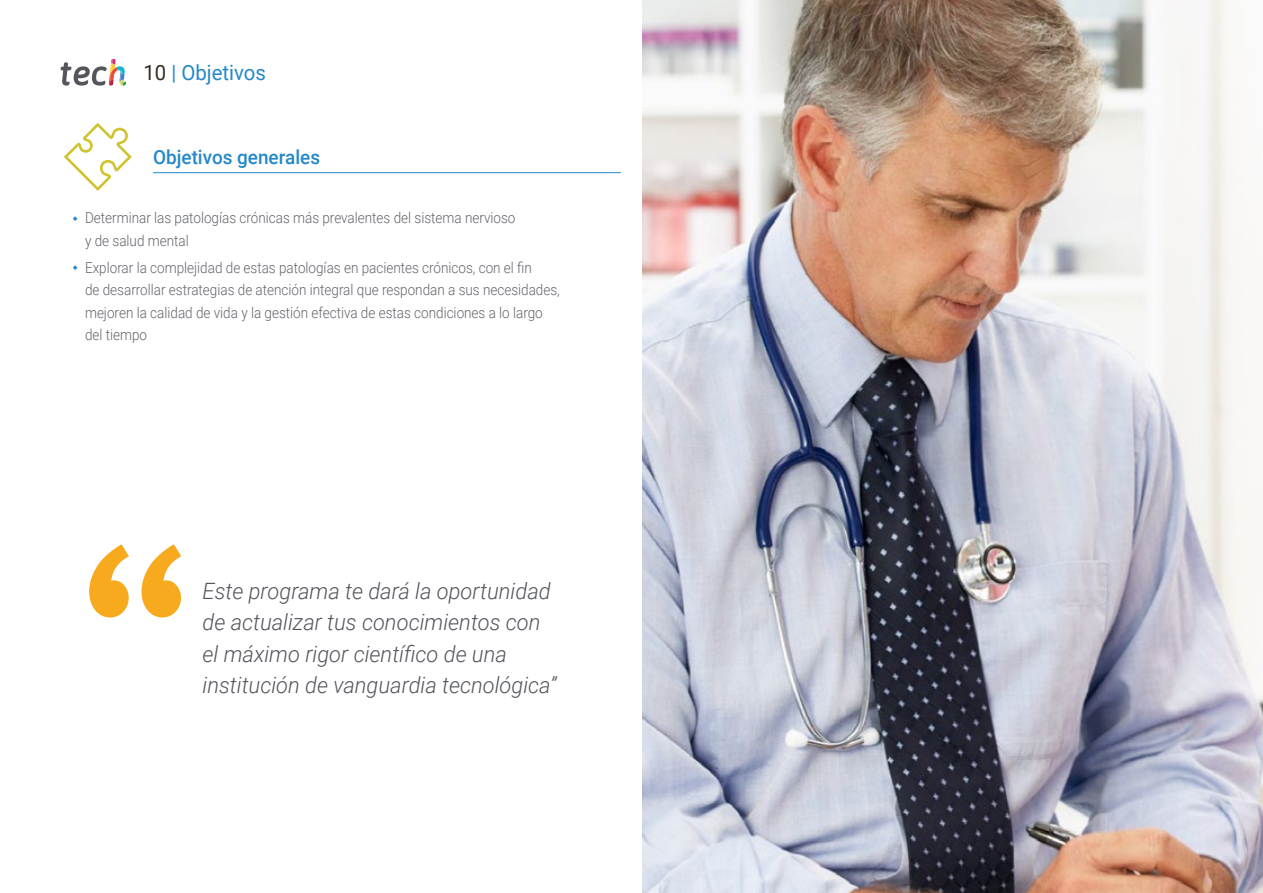
<style>
.page{position:relative;width:1263px;height:893px;background:#fff}
.page>*{position:absolute;margin:0;border:0;box-sizing:border-box;transform-origin:0 0}
.t1{font:italic 300 22.5px/31.5px "Roboto";color:#52555b}
.t2{font:21px "Roboto";color:#2488c9}
.t3{font:500 19.5px "Roboto";color:#2488c9}
.t4{font:300 15px/22.5px "Roboto";color:#61646a;scale:.9 1}
.s1{color:#312e20}
</style>
<div class="page">
<hr style="left:153px;top:172px;width:468px;height:1px;background:#2488c9">
<svg style="left:64px;top:123px;width:68px;height:68px"></svg>
<img style="left:642px;top:0;width:621px;height:893px">
<svg style="left:89px;top:544px;width:92px;height:73px"></svg>
<svg style="left:61px;top:59px;width:65px;height:27px"></svg>
<h2 class="t2" style="left:144px;top:57px;width:124px"><span class="s1">10</span> | Objetivos</h2>
<h3 class="t3" style="left:153px;top:144px;width:169px">Objetivos generales</h3>
<p class="t4" style="left:85px;top:206px;width:480px">Determinar las patologías crónicas más prevalentes del sistema nervioso y de salud mental</p>
<p class="t4" style="left:85px;top:255px;width:529px">Explorar la complejidad de estas patologías en pacientes crónicos, con el fin<br>de desarrollar estrategias de atención integral que respondan a sus necesidades, mejoren la calidad de vida y la gestión efectiva de estas condiciones a lo largo del tiempo</p>
<h1 class="t1" style="left:203px;top:574px;width:355px">Este programa te dará la oportunidad de actualizar tus conocimientos con el máximo rigor científico de una institución de vanguardia tecnológica”</h1>
</div>
